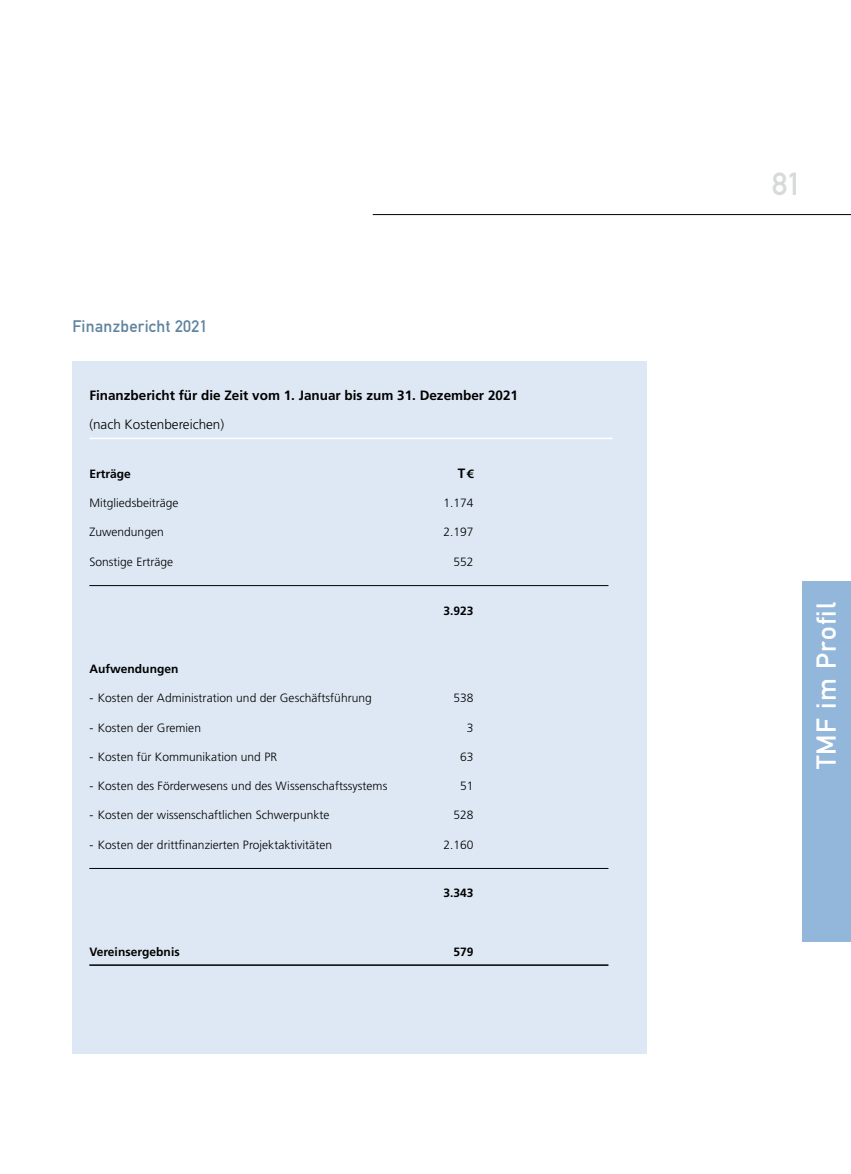
<style>
.page{position:relative;width:851px;height:1174px;background:#fff}
.page>*{position:absolute;margin:0;border:0;box-sizing:border-box;transform-origin:0 0}
.t1{font:31.5px "DIN Mittelschrift Std";color:#d8dada}
.t2{font:27px "DIN Mittelschrift Std";letter-spacing:.05em;color:#fff}
.t3{font:16.5px "DIN Mittelschrift Std";letter-spacing:.02em;color:#5f84a0}
.t4{font:700 13.5px "Frutiger LT Std";color:#000}
.t5{font:300 13.5px "Frutiger LT Std";color:#000}
.t6{font:300 12px "Frutiger LT Std";letter-spacing:.005em;color:#000}
.t7{font:700 12px "Frutiger LT Std";letter-spacing:.005em;color:#000}
.s1{font-size:12px}
</style>
<div class="page">
<hr style="left:372px;top:214px;width:478px;height:1px;background:#000">
<div style="left:801px;top:581px;width:49px;height:360px;background:#93b7da"></div>
<div style="left:72px;top:361px;width:574px;height:692px;background:#dee8f4"></div>
<hr style="left:89px;top:438px;width:523px;height:1px;background:#fff">
<hr style="left:89px;top:585px;width:519px;height:1px;background:#000">
<hr style="left:89px;top:868px;width:519px;height:1px;background:#000">
<hr style="left:89px;top:964px;width:519px;height:2px;background:#000">
<h3 class="t3" style="left:72px;top:316px;width:137px">Finanzbericht 2021</h3>
<p class="t4" style="left:89px;top:387px;width:430px">Finanzbericht für die Zeit vom 1. Januar bis zum 31. Dezember 2021</p>
<p class="t5" style="left:89px;top:417px;width:136px">(nach Kostenbereichen)</p>
<p class="t7" style="left:89px;top:467px;width:43px">Erträge</p>
<p class="t4" style="left:457px;top:465px;width:17px">T<span class="s1">€</span></p>
<p class="t6" style="left:89px;top:496px;width:91px">Mitgliedsbeiträge</p>
<p class="t6" style="left:443px;top:496px;width:32px">1.174</p>
<p class="t6" style="left:89px;top:525px;width:76px">Zuwendungen</p>
<p class="t6" style="left:443px;top:525px;width:32px">2.197</p>
<p class="t6" style="left:89px;top:555px;width:85px">Sonstige Erträge</p>
<p class="t6" style="left:453px;top:555px;width:22px">552</p>
<p class="t7" style="left:443px;top:603px;width:32px">3.923</p>
<p class="t7" style="left:89px;top:662px;width:91px">Aufwendungen</p>
<p class="t6" style="left:89px;top:691px;width:284px">- Kosten der Administration und der Geschäftsführung</p>
<p class="t6" style="left:453px;top:691px;width:22px">538</p>
<p class="t6" style="left:89px;top:720px;width:113px">- Kosten der Gremien</p>
<p class="t6" style="left:467px;top:720px;width:8px">3</p>
<p class="t6" style="left:89px;top:750px;width:189px">- Kosten für Kommunikation und PR</p>
<p class="t6" style="left:460px;top:750px;width:15px">63</p>
<p class="t6" style="left:89px;top:779px;width:299px">- Kosten des Förderwesens und des Wissenschaftssystems</p>
<p class="t6" style="left:460px;top:779px;width:15px">51</p>
<p class="t6" style="left:89px;top:808px;width:242px">- Kosten der wissenschaftlichen Schwerpunkte</p>
<p class="t6" style="left:453px;top:808px;width:22px">528</p>
<p class="t6" style="left:89px;top:837px;width:244px">- Kosten der drittfinanzierten Projektaktivitäten</p>
<p class="t6" style="left:443px;top:837px;width:32px">2.160</p>
<p class="t7" style="left:443px;top:886px;width:32px">3.343</p>
<p class="t7" style="left:89px;top:944px;width:92px">Vereinsergebnis</p>
<p class="t7" style="left:453px;top:944px;width:22px">579</p>
<h1 class="t1" style="left:772px;top:165px;width:31px">81</h1>
<h2 class="t2" style="left:810px;top:769px;width:169px;rotate:-90deg">TMF im Profil</h2>
</div>
